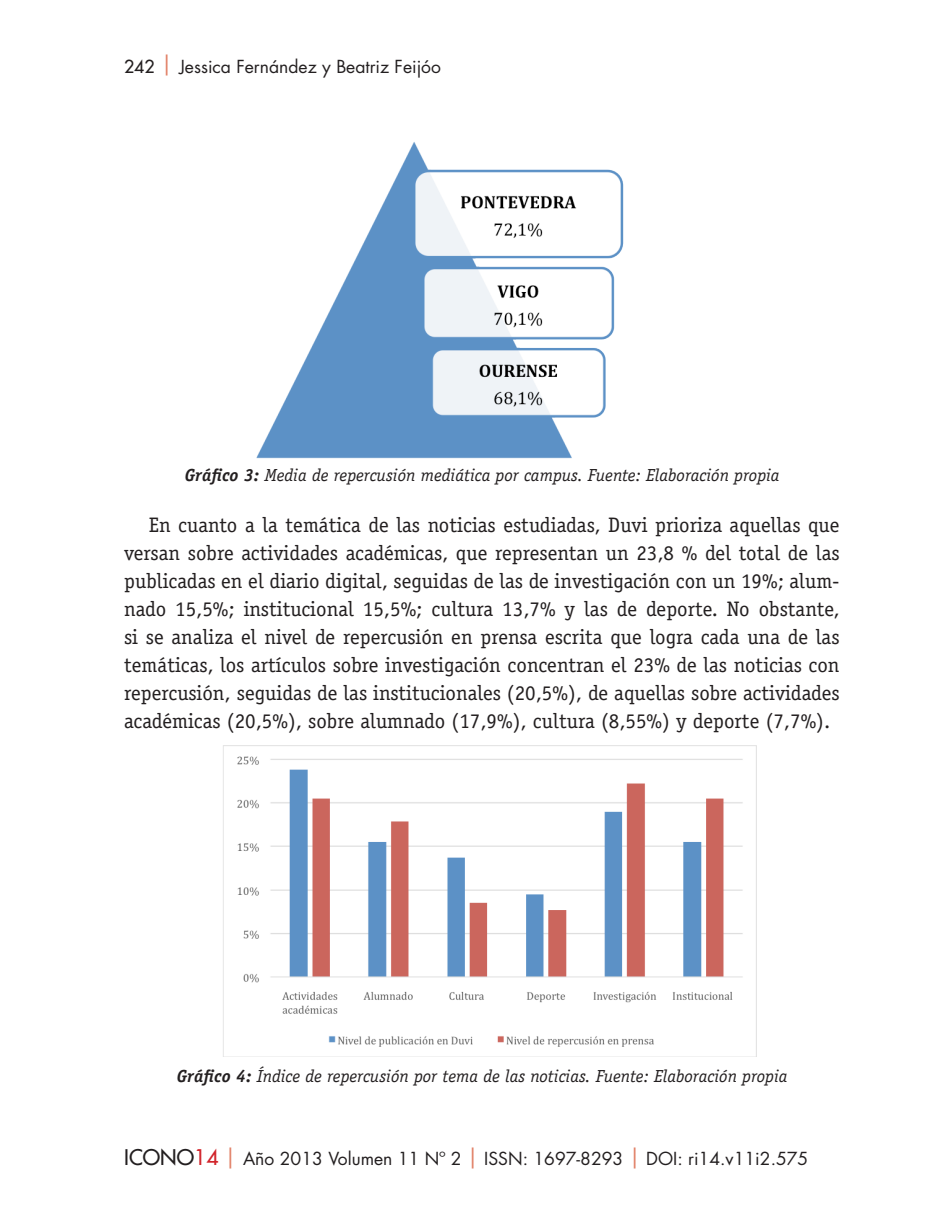
<style>
.page{position:relative;width:939px;height:1220px;background:#fff}
.page>*{position:absolute;margin:0;border:0;box-sizing:border-box;transform-origin:0 0}
.texto_articulo{font:21px/28px "Officina Serif Std";color:#231f20;text-align:justify}
.t1{font:italic 17.5px "Officina Serif Std";color:#231f20}
.t2{font:17.5px "Futura Std";color:#231f20}
.s1{font-weight:500}
.s2{font-size:21px;color:#e18066}
.s3{font-weight:700}
.s4{font-weight:500;font-size:21px}
.s5{font-weight:500;font-size:21px;color:#d1232a}
</style>
<div class="page">
<img style="left:256px;top:142px;width:368px;height:316px">
<img style="left:223px;top:745px;width:533px;height:311px">
<p class="t2" style="left:124px;top:56px;width:318px"><span class="s1">242</span> <span class="s2">|</span> Jessica Fernández y Beatriz Feijóo</p>
<p class="t1" style="left:185px;top:465px;width:596px"><span class="s3">Gráfico 3:</span> Media de repercusión mediática por campus. Fuente: Elaboración propia</p>
<p class="texto_articulo" style="left:124px;top:511px;width:716px;text-indent:25px">En cuanto a la temática de las noticias estudiadas, Duvi prioriza aquellas que versan sobre actividades académicas, que representan un 23,8 % del total de las publicadas en el diario digital, seguidas de las de investigación con un 19%; alum&shy;nado 15,5%; institucional 15,5%; cultura 13,7% y las de deporte. No obstante, si se analiza el nivel de repercusión en prensa escrita que logra cada una de las temáticas, los artículos sobre investigación concentran el 23% de las noticias con repercusión, seguidas de las institucionales (20,5%), de aquellas sobre actividades académicas (20,5%), sobre alumnado (17,9%), cultura (8,55%) y deporte (7,7%).</p>
<p class="t1" style="left:177px;top:1066px;width:612px"><span class="s3">Gráfico 4:</span> Índice de repercusión por tema de las noticias. Fuente: Elaboración propia</p>
<p class="t2" style="left:124px;top:1148px;width:685px"><span class="s4">ICONO</span><span class="s5">14</span> <span class="s2">|</span> Año 2013 Volumen 11 Nº 2 <span class="s2">|</span> ISSN: 1697-8293 <span class="s2">|</span> DOI: ri14.v11i2.575</p>
</div>
